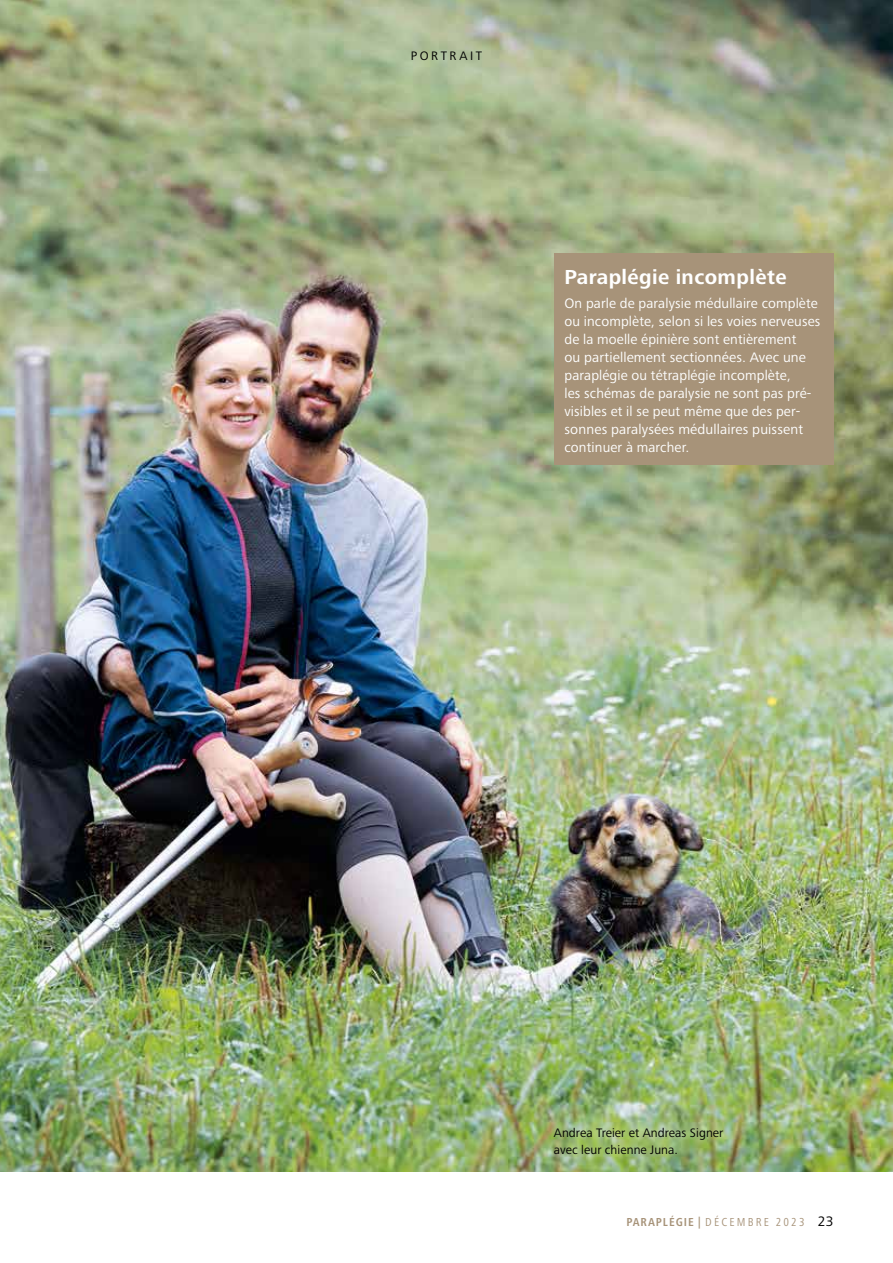
<style>
.page{position:relative;width:893px;height:1263px;background:#fff}
.page>*{position:absolute;margin:0;border:0;box-sizing:border-box;transform-origin:0 0}
.t1{font:700 21px "Frutiger Next Pro";letter-spacing:.02em;color:#fff}
.t2{font:14.25px/18px "Frutiger Next Pro";letter-spacing:.01em;color:#fff}
.t3{font:12.75px/16.5px "Frutiger Next Pro";letter-spacing:.005em;color:#000}
.t4{font:300 12.75px "Frutiger Next Pro";letter-spacing:.195em;color:#000}
.t5{font:12.75px "Frutiger Next Pro";letter-spacing:.2em;color:#000}
.t6{font:condensed 12px "Frutiger Next Pro";letter-spacing:.18em;color:#a79379}
.s1{font-weight:700}
.s2{font-stretch:normal;font-size:14.25px;color:#000}
</style>
<div class="page">
<img style="left:0;top:0;width:893px;height:1172px">
<div style="left:554px;top:254px;width:279px;height:211px;background:#a79379"></div>
<div style="left:545px;top:1119px;width:187px;height:44px;background:#fff;opacity:.75"></div>
<p class="t4" style="left:381px;top:48px;width:133px">CAMPUS NOTTWIL</p>
<p class="t5" style="left:411px;top:48px;width:73px">PORTRAIT</p>
<h1 class="t1" style="left:564px;top:265px;width:224px">Paraplégie incomplète</h1>
<p class="t2" style="left:564px;top:294px;width:257px">On parle de paralysie médullaire complète ou incomplète, selon si les voies nerveuses de la moelle épinière sont entièrement<br>ou partiellement sectionnées. Avec une paraplégie ou tétraplégie incomplète,<br>les schémas de paralysie ne sont pas pré&shy;visibles et il se peut même que des per&shy;sonnes paralysées médullaires puissent continuer à marcher.</p>
<p class="t3" style="left:554px;top:1125px;width:171px">Andrea Treier et Andreas Signer avec leur chienne Juna.</p>
<p class="t6" style="left:626px;top:1215px;width:209px"><span class="s1">PARAPLÉGIE |</span> DÉCEMBRE 2023 <span class="s2">23</span></p>
</div>
